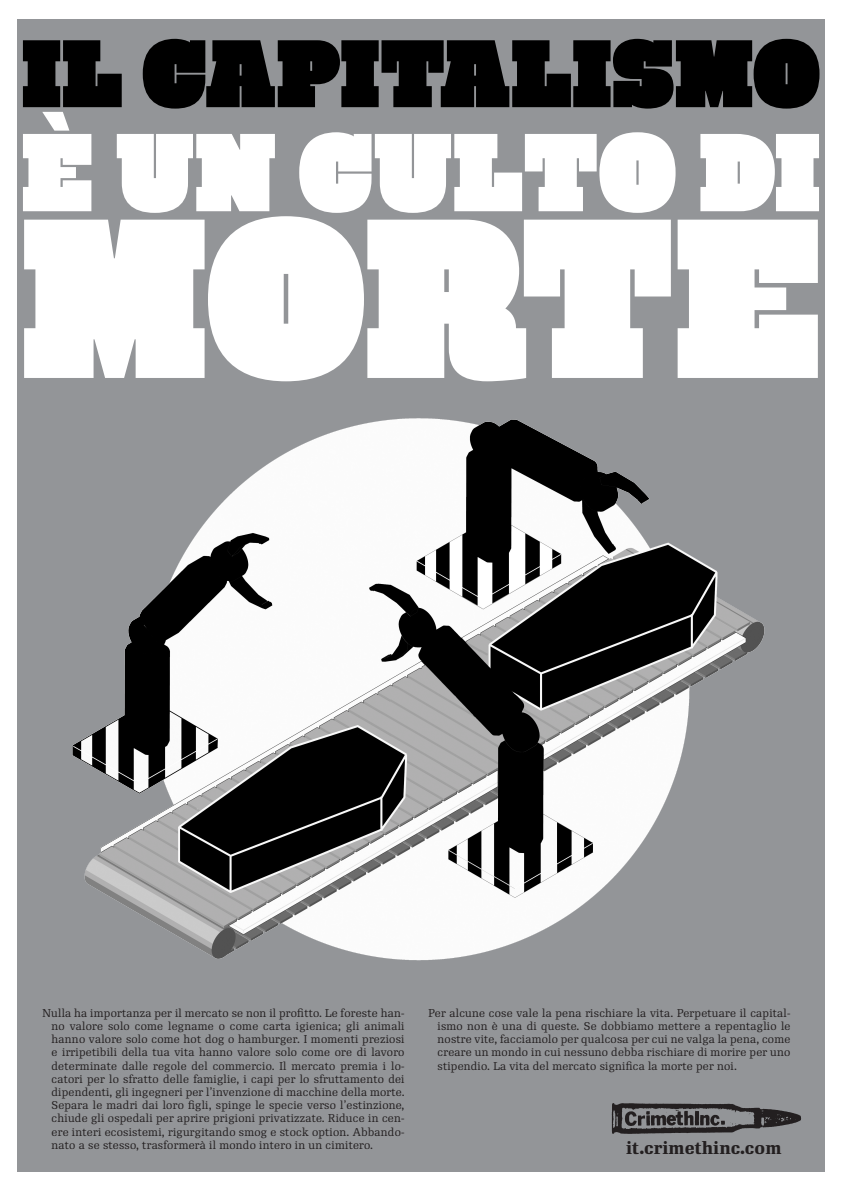
<style>
.page{position:relative;width:842px;height:1191px;background:#fff}
.page>*{position:absolute;margin:0;border:0;box-sizing:border-box;transform-origin:0 0}
.t1{font:226.1px "Facebuster";letter-spacing:-.01em;color:#fff}
.t2{font:110.4px "Facebuster";color:#fff}
.t3{font:95.5px "Facebuster";color:#000}
.t4{font:500 16.8px "Re Public Std";color:#231f20}
.t5{font:11px/13.2px "Re Public Std";letter-spacing:.02em;color:#231f20;text-align:justify}
</style>
<div class="page">
<div style="left:17px;top:20px;width:808px;height:1152px;background:#939598"></div>
<img style="left:611px;top:1103px;width:190px;height:31px">
<img style="left:72px;top:418px;width:693px;height:543px">
<p class="t3" style="left:22px;top:12px;width:800px">IL CAPITALISMO</p>
<p class="t2" style="left:21px;top:102px;width:801px">È UN CULTO DI</p>
<p class="t1" style="left:21px;top:154px;width:802px">MORTE</p>
<p class="t5" style="left:52px;top:1006px;width:354px;text-indent:-9px">Nulla ha importanza per il mercato se non il profitto. Le foreste han&shy;no valore solo come legname o come carta igienica; gli animali hanno valore solo come hot dog o hamburger. I momenti preziosi e irripetibili della tua vita hanno valore solo come ore di lavoro determinate dalle regole del commercio. Il mercato premia i lo&shy;catori per lo sfratto delle famiglie, i capi per lo sfruttamento dei dipendenti, gli ingegneri per l’invenzione di macchine della morte.<br>Separa le madri dai loro figli, spinge le specie verso l’estinzione, chiude gli ospedali per aprire prigioni privatizzate. Riduce in cen&shy;ere interi ecosistemi, rigurgitando smog e stock option. Abbando&shy;nato a se stesso, trasformerà il mondo intero in un cimitero.</p>
<p class="t5" style="left:437px;top:1006px;width:354px;text-indent:-9px">Per alcune cose vale la pena rischiare la vita. Perpetuare il capital&shy;ismo non è una di queste. Se dobbiamo mettere a repentaglio le nostre vite, facciamolo per qualcosa per cui ne valga la pena, come creare un mondo in cui nessuno debba rischiare di morire per uno stipendio. La vita del mercato significa la morte per noi.</p>
<p class="t4" style="left:626px;top:1136px;width:157px">it.crimethinc.com</p>
</div>
